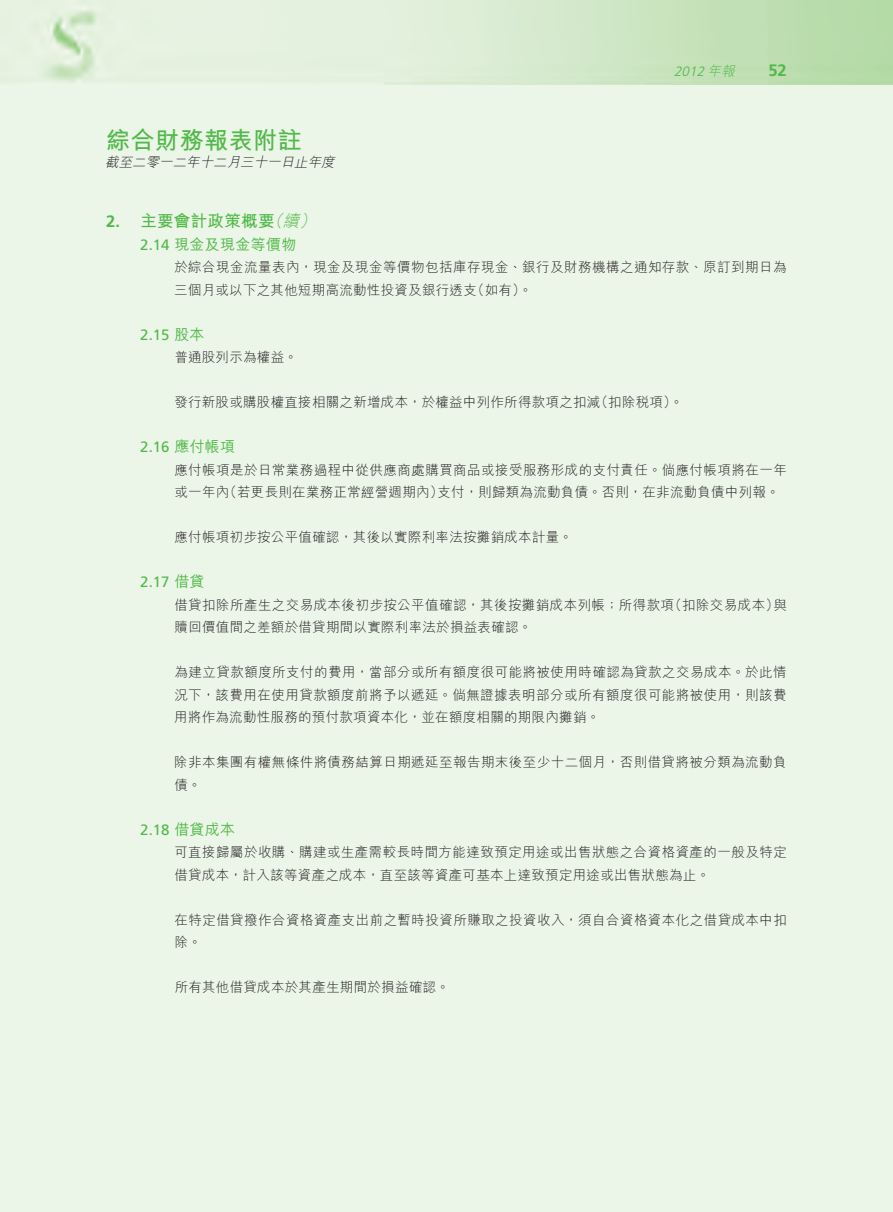
<style>
.page{position:relative;width:893px;height:1212px;background:#fff}
.page>*{position:absolute;margin:0;border:0;box-sizing:border-box;transform-origin:0 0}
.t1{font:700 24px "M Hei HK";letter-spacing:.02em;color:#51b948}
.t2{font:700 16.5px "M Hei HK";letter-spacing:.02em;color:#51b948}
.t3{font:700 16.5px "Frutiger LT Std";color:#51b948}
.t4{font:italic 300 16.5px "M Hei HK";color:#51b948}
.t5{font:15px "Frutiger LT Std";color:#51b948}
.t6{font:500 15px "M Hei HK";letter-spacing:.02em;color:#51b948}
.t7{font:300 13.5px/22.5px "M Hei HK";letter-spacing:.03em;color:#231f20}
.t8{font:italic 300 13.5px "M Hei HK";color:#231f20}
.t9{font:italic 300 13.5px "Frutiger LT Std";color:#51b948}
.s1{font-family:"M Hei HK"}
.s2{font-family:"Frutiger LT Std";font-weight:400}
.s3{font-family:"M Hei HK";font-weight:500}
</style>
<div class="page">
<div style="left:0;top:85px;width:893px;height:1127px;background:#ebf5e8"></div>
<h1 class="t1" style="left:106px;top:123px;width:197px">綜合財務報表附註</h1>
<p class="t8" style="left:105px;top:155px;width:234px">截至二零一二年十二月三十一日止年度</p>
<p class="t3" style="left:106px;top:212px;width:15px">2.</p>
<p class="t2" style="left:140px;top:209px;width:136px">主要會計政策概要</p>
<p class="t4" style="left:283px;top:213px;width:21px">續</p>
<p class="t4" style="left:266px;top:213px;width:21px">（</p>
<p class="t4" style="left:299px;top:213px;width:21px">(</p>
<p class="t9" style="left:674px;top:64px;width:65px">2012 <span class="s1">年報</span></p>
<p class="t3" style="left:768px;top:60px;width:20px">52</p>
<p class="t6" style="left:140px;top:233px;width:158px"><span class="s2">2.14</span> 現金及現金等價物</p>
<p class="t7" style="left:471px;top:256px;width:317px;text-indent:-297px">於綜合現金流量表內，現金及現金等價物包括庫存現金、銀行及財務機構之通知存款、原訂到期日為（如有。(</p>
<p class="t7" style="left:174px;top:278px;width:304px">三個月或以下之其他短期高流動性投資及銀行透支</p>
<p class="t5" style="left:140px;top:326px;width:66px">2.15 <span class="s3">股本</span></p>
<p class="t7" style="left:174px;top:346px;width:125px">普通股列示為權益。</p>
<p class="t7" style="left:595px;top:391px;width:90px">（扣除稅項。(</p>
<p class="t7" style="left:174px;top:391px;width:428px">發行新股或購股權直接相關之新增成本，於權益中列作所得款項之扣減</p>
<p class="t5" style="left:140px;top:438px;width:96px">2.16 <span class="s3">應付帳項</span></p>
<p class="t7" style="left:437px;top:458px;width:351px;text-indent:-263px">應付帳項是於日常業務過程中從供應商處購買商品或接受服務形成的支付責任。倘應付帳項將在一年支付，則歸類為流動負債。否則，在非流動負債中列報。</p>
<p class="t7" style="left:224px;top:481px;width:221px">（若更長則在業務正常經營週期內）</p>
<p class="t7" style="left:174px;top:481px;width:56px">或一年內</p>
<p class="t7" style="left:174px;top:526px;width:400px">應付帳項初步按公平值確認，其後以實際利率法按攤銷成本計量。</p>
<p class="t5" style="left:140px;top:573px;width:66px">2.17 <span class="s3">借貸</span></p>
<p class="t7" style="left:174px;top:593px;width:501px">借貸扣除所產生之交易成本後初步按公平值確認，其後按攤銷成本列帳；所得款項贖回價值間之差額於借貸期間以實際利率法於損益表確認。</p>
<p class="t7" style="left:174px;top:661px;width:614px;text-align:justify">為建立貸款額度所支付的費用，當部分或所有額度很可能將被使用時確認為貸款之交易成本。於此情況下，該費用在使用貸款額度前將予以遞延。倘無證據表明部分或所有額度很可能將被使用，則該費用將作為流動性服務的預付款項資本化，並在額度相關的期限內攤銷。</p>
<p class="t7" style="left:174px;top:751px;width:614px">除非本集團有權無條件將債務結算日期遞延至報告期末後至少十二個月，否則借貸將被分類為流動負債。</p>
<p class="t5" style="left:140px;top:821px;width:96px">2.18 <span class="s3">借貸成本</span></p>
<p class="t7" style="left:174px;top:841px;width:614px">可直接歸屬於收購、購建或生產需較長時間方能達致預定用途或出售狀態之合資格資產的一般及特定借貸成本，計入該等資產之成本，直至該等資產可基本上達致預定用途或出售狀態為止。</p>
<p class="t7" style="left:174px;top:908px;width:614px">在特定借貸撥作合資格資產支出前之暫時投資所賺取之投資收入，須自合資格資本化之借貸成本中扣除。</p>
<p class="t7" style="left:175px;top:976px;width:276px">所有其他借貸成本於其產生期間於損益確認。</p>
<p class="t7" style="left:668px;top:593px;width:120px">（扣除交易成本 與）</p>
</div>
